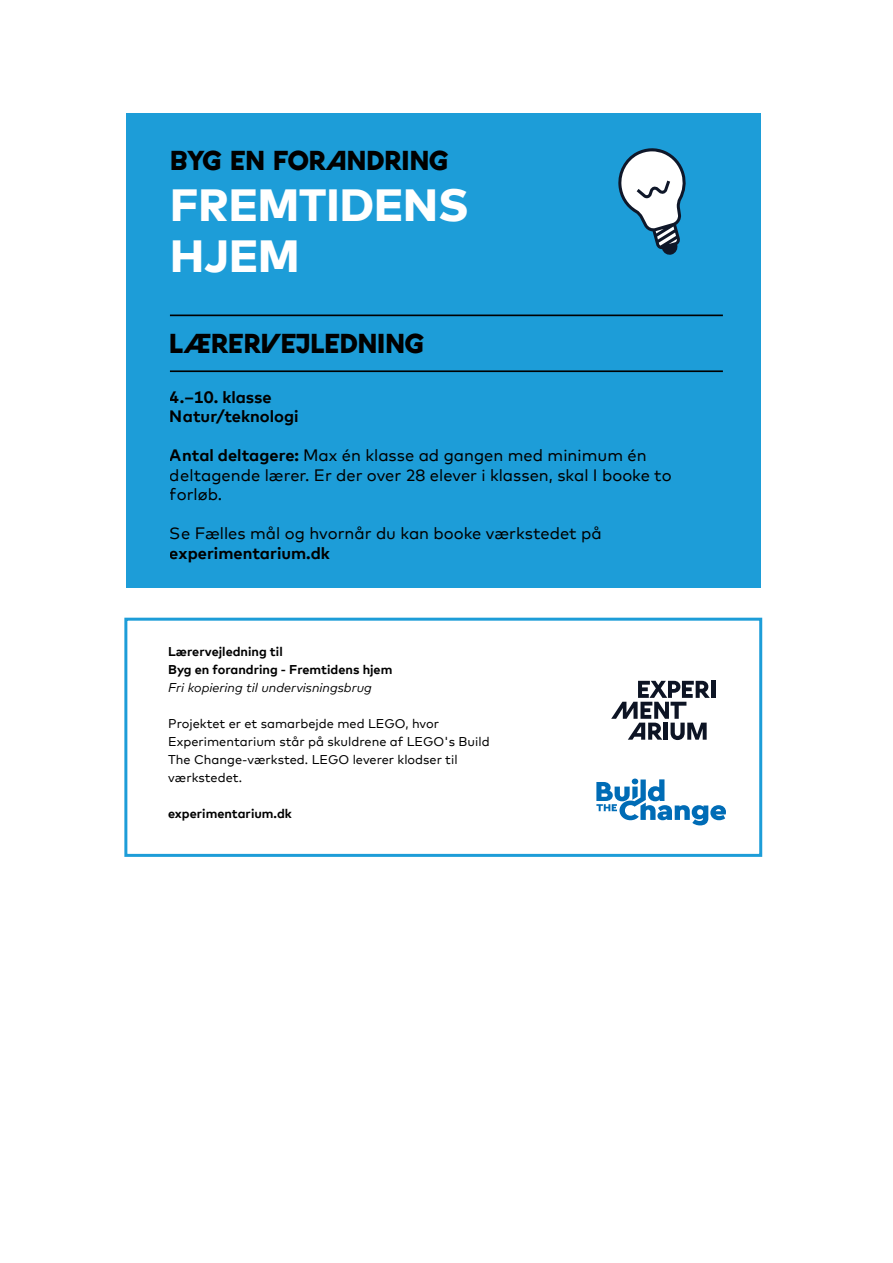
<style>
.page{position:relative;width:893px;height:1263px;background:#fff}
.page>*{position:absolute;margin:0;border:0;box-sizing:border-box;transform-origin:0 0}
.t1{font:800 45px/51px "Mark Offc Pro";color:#fff}
.t2{font:27px "EXP Display Prof";color:#000}
.t3{font:16.5px/19.5px "Mark Offc Pro";color:#000}
.t4{font:700 16.5px/19.5px "Mark Offc Pro";color:#000}
.t5{font:12.75px/18px "Mark Offc Pro";color:#000}
.t6{font:700 12.75px/18px "Mark Offc Pro";color:#000}
.t7{font:italic 12.75px "Mark Offc Pro";color:#000}
.s1{font-weight:700}
</style>
<div class="page">
<div style="left:126px;top:113px;width:634px;height:474px;background:#1d9dd8"></div>
<hr style="left:170px;top:315px;width:553px;height:1px;background:#000">
<hr style="left:170px;top:370px;width:553px;height:2px;background:#000">
<svg style="left:618px;top:148px;width:68px;height:107px"></svg>
<div style="left:124px;top:618px;width:638px;height:239px;border:3px solid #1d9dd8"></div>
<hr style="left:711px;top:681px;width:4px;height:17px;background:#0d1424">
<svg style="left:611px;top:681px;width:99px;height:59px"></svg>
<svg style="left:596px;top:778px;width:130px;height:47px"></svg>
<h2 class="t2" style="left:170px;top:145px;width:280px">BYG EN FORANDRING</h2>
<h1 class="t1" style="left:170px;top:176px;width:300px">FREMTIDENS<br>HJEM</h1>
<h2 class="t2" style="left:170px;top:328px;width:256px">LÆRERVEJLEDNING</h2>
<p class="t4" style="left:170px;top:386px;width:130px">4.–10. klasse<br>Natur/teknologi</p>
<p class="t3" style="left:170px;top:444px;width:503px"><span class="s1">Antal deltagere:</span> Max én klasse ad gangen med minimum én deltagende lærer. Er der over 28 elever i klassen, skal I booke to forløb.</p>
<p class="t3" style="left:170px;top:522px;width:433px">Se Fælles mål og hvornår du kan booke værkstedet på</p>
<p class="t4" style="left:170px;top:542px;width:161px">experimentarium.dk</p>
<p class="t6" style="left:168px;top:641px;width:226px">Lærervejledning til<br>Byg en forandring - Fremtidens hjem</p>
<p class="t7" style="left:168px;top:678px;width:205px">Fri kopiering til undervisningsbrug</p>
<p class="t5" style="left:168px;top:714px;width:323px">Projektet er et samarbejde med LEGO, hvor Experimentarium står på skuldrene af LEGO's Build The Change-værksted. LEGO leverer klodser til værkstedet.</p>
<p class="t6" style="left:168px;top:803px;width:125px">experimentarium.dk</p>
</div>
